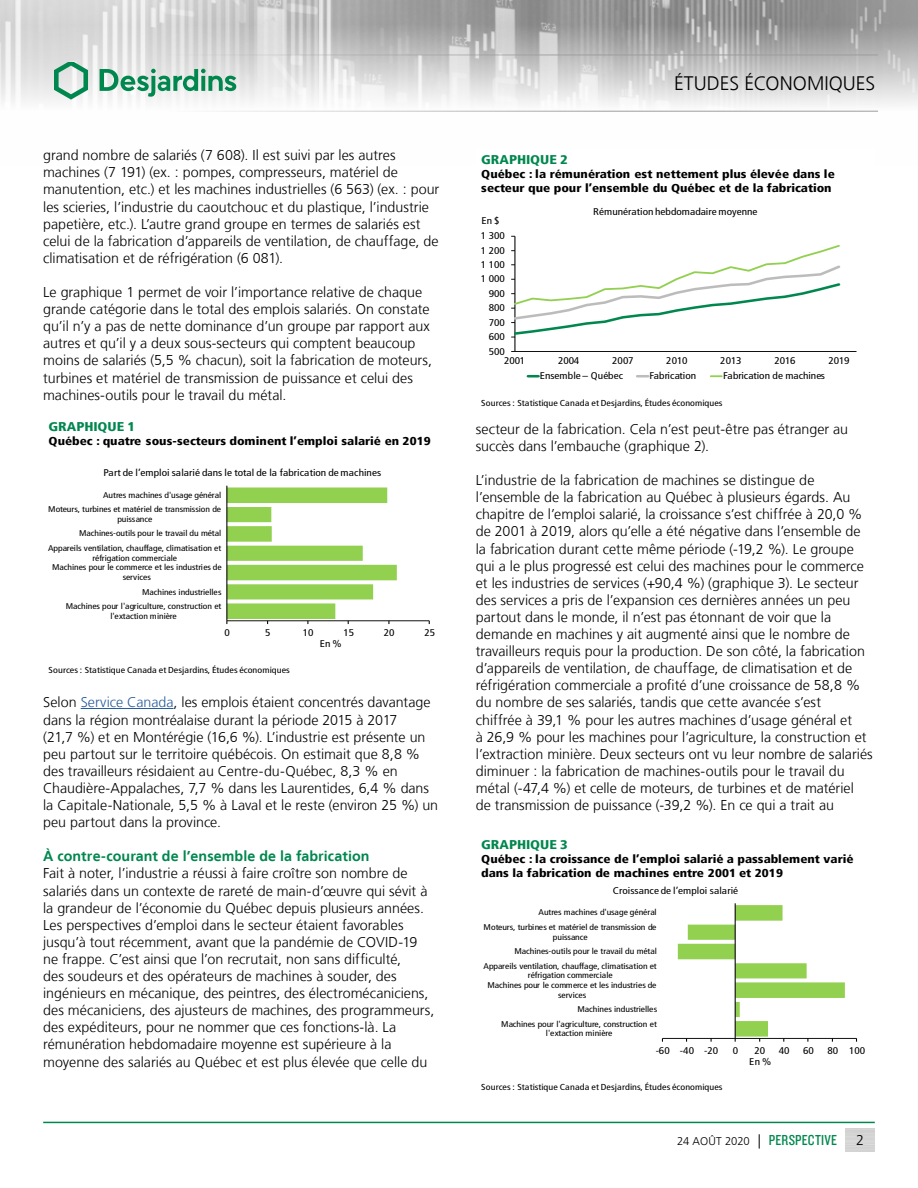
<style>
.page{position:relative;width:918px;height:1188px;background:#fff}
.page>*{position:absolute;margin:0;border:0;box-sizing:border-box;transform-origin:0 0}
.t1{font:300 19.5px "Frutiger LT";color:#000}
.t2{font:15px "Knockout 29 Junior Ltweight";letter-spacing:.015em;color:#00874e}
.t3{font:300 14.25px/17.1px "Frutiger LT";color:#000}
.t4{font:700 14.25px "Frutiger LT";letter-spacing:.005em;color:#00874e}
.t5{font:900 condensed 12.6px "Frutiger LT";color:#00874e;scale:1.15 1}
.t6{font:900 condensed 11.55px/13.8px "Frutiger LT";letter-spacing:-.005em;color:#000;scale:1.15 1}
.t7{font:condensed 9.75px "Frutiger LT";color:#000;scale:1.15 1}
.t8{font:condensed 8.7px "Frutiger LT";letter-spacing:.015em;color:#000;scale:1.15 1}
.t9{font:condensed 8.25px/9.6px "Frutiger LT";letter-spacing:-.005em;color:#000;text-align:center;scale:1.15 1}
.s1{color:#275b9b}
.s2{font-family:"Frutiger LT";font-weight:300;font-size:11.25px;color:#000}
.s3{font-family:"Frutiger LT";font-weight:300;font-size:14.25px;color:#000}
</style>
<div class="page">
<img style="left:0;top:1px;width:918px;height:110px">
<hr style="left:0;top:55px;width:878px;height:1px;background:#9d9d9c">
<hr style="left:0;top:111px;width:878px;height:1px;background:#9d9d9c">
<svg style="left:54px;top:62px;width:34px;height:38px"></svg>
<svg style="left:100px;top:69px;width:136px;height:28px"></svg>
<hr style="left:43px;top:1122px;width:832px;height:1px;background:#00874e">
<hr style="left:81px;top:708px;width:93px;height:1px;background:#275b9b">
<hr style="left:227px;top:620px;width:202px;height:1px;background:#000">
<svg style="left:226px;top:488px;width:171px;height:136px"></svg>
<hr style="left:226px;top:486px;width:1px;height:135px;background:#000">
<hr style="left:515px;top:236px;width:1px;height:115px;background:#000">
<hr style="left:515px;top:351px;width:342px;height:1px;background:#000">
<svg style="left:511px;top:244px;width:330px;height:94px"></svg>
<svg style="left:528px;top:375px;width:10px;height:3px"></svg>
<svg style="left:637px;top:375px;width:11px;height:3px"></svg>
<svg style="left:711px;top:375px;width:11px;height:2px"></svg>
<hr style="left:662px;top:1038px;width:195px;height:1px;background:#000">
<svg style="left:678px;top:905px;width:167px;height:137px"></svg>
<hr style="left:735px;top:903px;width:1px;height:135px;background:#000">
<p class="t3" style="left:43px;top:147px;width:398px">grand nombre de salariés (7 608). Il est suivi par les autres machines (7 191) (ex. : pompes, compresseurs, matériel de manutention, etc.) et les machines industrielles (6 563) (ex. : pour les scieries, l’industrie du caoutchouc et du plastique, l’industrie papetière, etc.). L’autre grand groupe en termes de salariés est celui de la fabrication d’appareils de ventilation, de chauffage, de climatisation et de réfrigération (6 081).</p>
<p class="t3" style="left:43px;top:284px;width:390px">Le graphique 1 permet de voir l’importance relative de chaque grande catégorie dans le total des emplois salariés. On constate qu’il n’y a pas de nette dominance d’un groupe par rapport aux autres et qu’il y a deux sous-secteurs qui comptent beaucoup moins de salariés (5,5 % chacun), soit la fabrication de moteurs, turbines et matériel de transmission de puissance et celui des machines-outils pour le travail du métal.</p>
<p class="t5" style="left:49px;top:419px;width:77px">GRAPHIQUE 1</p>
<p class="t6" style="left:49px;top:434px;width:334px">Québec : quatre sous-secteurs dominent l’emploi salarié en 2019</p>
<p class="t7" style="left:104px;top:467px;width:243px">Part de l’emploi salarié dans le total de la fabrication de machines</p>
<p class="t9" style="left:103px;top:490px;width:104px">Autres machines d'usage général</p>
<p class="t9" style="left:48px;top:505px;width:152px">Moteurs, turbines et matériel de transmission de puissance</p>
<p class="t9" style="left:79px;top:529px;width:125px">Machines-outils pour le travail du métal</p>
<p class="t9" style="left:48px;top:543px;width:152px">Appareils ventilation, chauffage, climatisation et réfrigation commerciale</p>
<p class="t9" style="left:52px;top:563px;width:149px">Machines pour le commerce et les industries de services</p>
<p class="t9" style="left:142px;top:587px;width:71px">Machines industrielles</p>
<p class="t9" style="left:66px;top:601px;width:137px">Machines pour l'agriculture, construction et l'extaction minière</p>
<p class="t7" style="left:225px;top:627px;width:6px">0</p>
<p class="t7" style="left:265px;top:627px;width:6px">5</p>
<p class="t7" style="left:303px;top:627px;width:11px">10</p>
<p class="t7" style="left:343px;top:627px;width:11px">15</p>
<p class="t7" style="left:384px;top:627px;width:11px">20</p>
<p class="t7" style="left:424px;top:627px;width:11px">25</p>
<p class="t8" style="left:49px;top:665px;width:211px">Sources : Statistique Canada et Desjardins, Études économiques</p>
<p class="t7" style="left:320px;top:638px;width:21px">En %</p>
<p class="t3" style="left:43px;top:694px;width:397px">Selon <span class="s1">Service Canada</span>, les emplois étaient concentrés davantage dans la région montréalaise durant la période 2015 à 2017<br>(21,7 %) et en Montérégie (16,6 %). L’industrie est présente un peu partout sur le territoire québécois. On estimait que 8,8 % des travailleurs résidaient au Centre-du-Québec, 8,3 % en Chaudière-Appalaches, 7,7 % dans les Laurentides, 6,4 % dans la Capitale-Nationale, 5,5 % à Laval et le reste (environ 25 %) un peu partout dans la province.</p>
<p class="t4" style="left:43px;top:848px;width:328px">À contre-courant de l’ensemble de la fabrication</p>
<p class="t3" style="left:43px;top:865px;width:393px">Fait à noter, l’industrie a réussi à faire croître son nombre de salariés dans un contexte de rareté de main-d’œuvre qui sévit à la grandeur de l’économie du Québec depuis plusieurs années.<br>Les perspectives d’emploi dans le secteur étaient favorables jusqu’à tout récemment, avant que la pandémie de COVID‑19 ne frappe. C’est ainsi que l’on recrutait, non sans difficulté,<br>des soudeurs et des opérateurs de machines à souder, des ingénieurs en mécanique, des peintres, des électromécaniciens, des mécaniciens, des ajusteurs de machines, des programmeurs, des expéditeurs, pour ne nommer que ces fonctions-là. La rémunération hebdomadaire moyenne est supérieure à la moyenne des salariés au Québec et est plus élevée que celle du</p>
<h1 class="t1" style="left:674px;top:73px;width:203px">ÉTUDES ÉCONOMIQUES</h1>
<p class="t5" style="left:481px;top:152px;width:77px">GRAPHIQUE 2</p>
<p class="t6" style="left:481px;top:167px;width:309px">Québec : la rémunération est nettement plus élevée dans le secteur que pour l’ensemble du Québec et de la fabrication</p>
<p class="t7" style="left:481px;top:215px;width:17px">En $</p>
<p class="t7" style="left:481px;top:230px;width:22px">1 300</p>
<p class="t7" style="left:481px;top:245px;width:22px">1 200</p>
<p class="t7" style="left:481px;top:259px;width:22px">1 100</p>
<p class="t7" style="left:481px;top:273px;width:22px">1 000</p>
<p class="t7" style="left:489px;top:288px;width:16px">900</p>
<p class="t7" style="left:489px;top:302px;width:16px">800</p>
<p class="t7" style="left:489px;top:317px;width:16px">700</p>
<p class="t7" style="left:489px;top:331px;width:16px">600</p>
<p class="t7" style="left:489px;top:346px;width:16px">500</p>
<p class="t7" style="left:593px;top:206px;width:144px">Rémunération hebdomadaire moyenne</p>
<p class="t7" style="left:504px;top:355px;width:20px">2001</p>
<p class="t7" style="left:558px;top:355px;width:20px">2004</p>
<p class="t7" style="left:612px;top:355px;width:20px">2007</p>
<p class="t7" style="left:666px;top:355px;width:20px">2010</p>
<p class="t7" style="left:720px;top:355px;width:20px">2013</p>
<p class="t7" style="left:774px;top:355px;width:20px">2016</p>
<p class="t7" style="left:828px;top:355px;width:20px">2019</p>
<p class="t7" style="left:540px;top:370px;width:74px">Ensemble – Québec</p>
<p class="t7" style="left:649px;top:370px;width:42px">Fabrication</p>
<p class="t7" style="left:723px;top:370px;width:90px">Fabrication de machines</p>
<p class="t8" style="left:481px;top:398px;width:211px">Sources : Statistique Canada et Desjardins, Études économiques</p>
<p class="t3" style="left:476px;top:421px;width:374px">secteur de la fabrication. Cela n’est peut-être pas étranger au succès dans l’embauche (graphique 2).</p>
<p class="t3" style="left:476px;top:472px;width:398px">L’industrie de la fabrication de machines se distingue de l’ensemble de la fabrication au Québec à plusieurs égards. Au chapitre de l’emploi salarié, la croissance s’est chiffrée à 20,0 % de 2001 à 2019, alors qu’elle a été négative dans l’ensemble de la fabrication durant cette même période (-19,2 %). Le groupe qui a le plus progressé est celui des machines pour le commerce et les industries de services (+90,4 %) (graphique 3). Le secteur des services a pris de l’expansion ces dernières années un peu partout dans le monde, il n’est pas étonnant de voir que la demande en machines y ait augmenté ainsi que le nombre de travailleurs requis pour la production. De son côté, la fabrication d’appareils de ventilation, de chauffage, de climatisation et de réfrigération commerciale a profité d’une croissance de 58,8 % du nombre de ses salariés, tandis que cette avancée s’est<br>chiffrée à 39,1 % pour les autres machines d’usage général et<br>à 26,9 % pour les machines pour l’agriculture, la construction et l’extraction minière. Deux secteurs ont vu leur nombre de salariés diminuer : la fabrication de machines-outils pour le travail du métal (-47,4 %) et celle de moteurs, de turbines et de matériel<br>de transmission de puissance (-39,2 %). En ce qui a trait au</p>
<p class="t5" style="left:481px;top:837px;width:77px">GRAPHIQUE 3</p>
<p class="t6" style="left:481px;top:852px;width:325px">Québec : la croissance de l’emploi salarié a passablement varié dans la fabrication de machines entre 2001 et 2019</p>
<p class="t7" style="left:613px;top:885px;width:110px">Croissance de l’emploi salarié</p>
<p class="t9" style="left:539px;top:908px;width:104px">Autres machines d'usage général</p>
<p class="t9" style="left:484px;top:922px;width:152px">Moteurs, turbines et matériel de transmission de puissance</p>
<p class="t9" style="left:515px;top:946px;width:125px">Machines-outils pour le travail du métal</p>
<p class="t9" style="left:484px;top:961px;width:152px">Appareils ventilation, chauffage, climatisation et réfrigation commerciale</p>
<p class="t9" style="left:487px;top:980px;width:149px">Machines pour le commerce et les industries de services</p>
<p class="t9" style="left:578px;top:1005px;width:71px">Machines industrielles</p>
<p class="t9" style="left:501px;top:1019px;width:137px">Machines pour l'agriculture, construction et l'extaction minière</p>
<p class="t7" style="left:656px;top:1045px;width:56px">-60 -40 -20</p>
<p class="t7" style="left:733px;top:1045px;width:6px">0</p>
<p class="t7" style="left:754px;top:1045px;width:11px">20</p>
<p class="t7" style="left:779px;top:1045px;width:11px">40</p>
<p class="t7" style="left:803px;top:1045px;width:11px">60</p>
<p class="t7" style="left:827px;top:1045px;width:34px">80 100</p>
<p class="t8" style="left:481px;top:1082px;width:211px">Sources : Statistique Canada et Desjardins, Études économiques</p>
<p class="t7" style="left:749px;top:1056px;width:21px">En %</p>
<p class="t2" style="left:677px;top:1130px;width:161px"><span class="s2">24 AOÛT 2020</span> <span class="s3">|</span> PERSPECTIVE</p>
<p class="t3" style="left:856px;top:1132px;width:9px">2</p>
</div>
